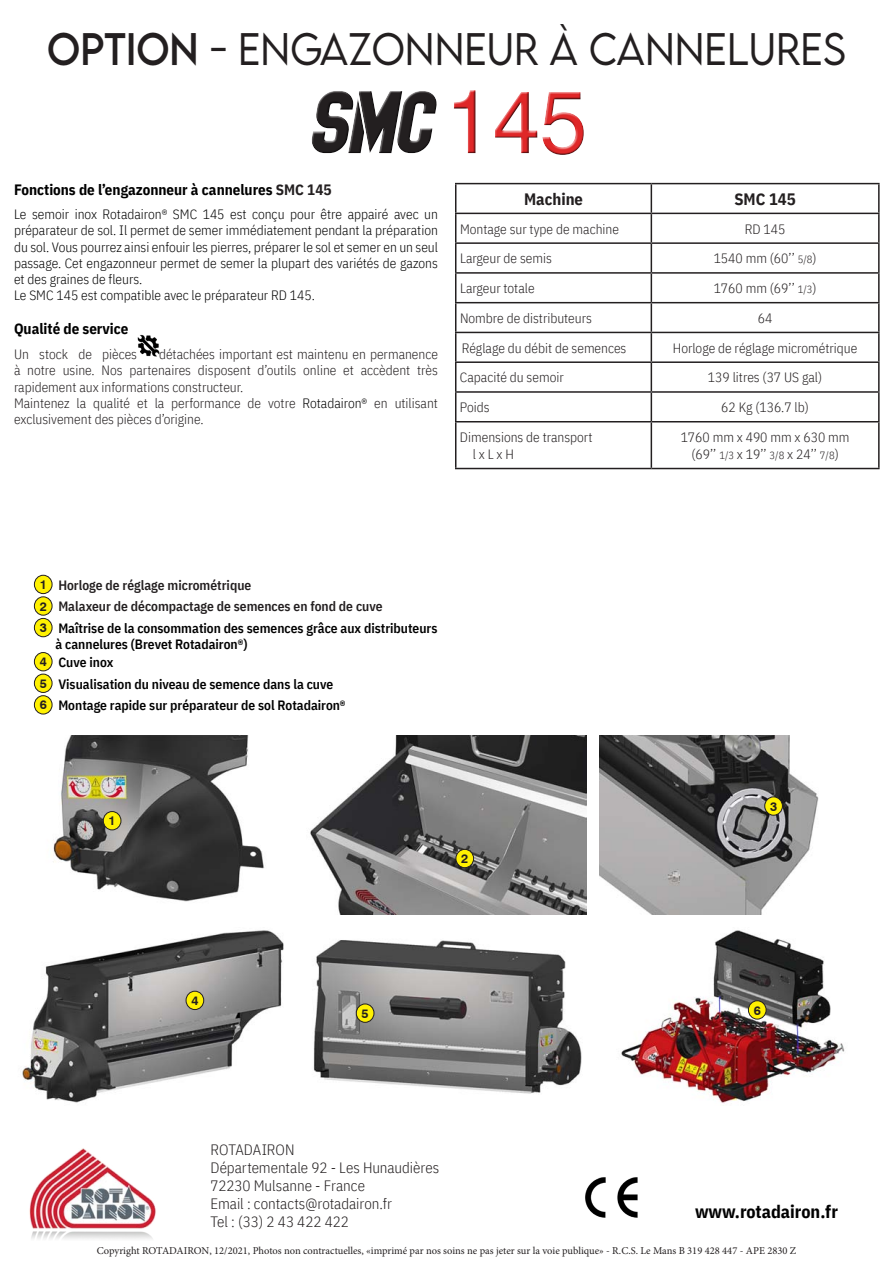
<style>
.page{position:relative;width:893px;height:1263px;background:#fff}
.page>*{position:absolute;margin:0;border:0;box-sizing:border-box;transform-origin:0 0}
.t1{font:90px "Swiss 721 BT";color:#df2728;scale:.95 1}
.t2{font:300 40.5px "LEMONMILK";color:#231f20;scale:.92 1}
.t3{font:700 18px "IBM Plex Sans Cond";color:#000}
.t4{font:700 16.5px "IBM Plex Sans Cond";color:#231f20}
.t5{font:300 15px/18px "IBM Plex Sans Cond";color:#231f20}
.t6{font:700 15px "IBM Plex Sans Cond";color:#000}
.t7{font:300 13.5px/16.2px "IBM Plex Sans Cond";color:#231f20}
.t8{font:300 13.5px/16.2px "IBM Plex Sans Cond";color:#000}
.t9{font:600 13.5px/21.6px "IBM Plex Sans Cond";color:#231f20}
.t10{font:600 13.5px/17.9px "IBM Plex Sans Cond";color:#000}
.t11{font:700 12.6px "Swiss 721 BT";color:#231f20}
.t12{font:10.5px "Minion Pro";color:#231f20}
.s1{font-weight:400}
.s2{color:#231f20}
.s3{color:#000}
.s4{font-size:10.5px}
.s5{font-family:"Swiss 721 BT";font-weight:700;font-size:12.6px}
.s6{font-family:"Swiss 721 BT";font-weight:700;font-size:12.6px;color:#231f20}
</style>
<div class="page">
<img style="left:585px;top:1177px;width:53px;height:41px">
<img style="left:29px;top:1148px;width:127px;height:91px">
<img style="left:621px;top:930px;width:224px;height:174px">
<img style="left:22px;top:930px;width:262px;height:173px">
<img style="left:600px;top:736px;width:219px;height:178px">
<img style="left:310px;top:736px;width:277px;height:178px">
<hr style="left:455px;top:183px;width:196px;height:1px;background:#231f20">
<hr style="left:651px;top:183px;width:229px;height:1px;background:#231f20">
<hr style="left:878px;top:184px;width:2px;height:29px;background:#231f20">
<hr style="left:455px;top:213px;width:196px;height:1px;background:#231f20">
<hr style="left:651px;top:213px;width:229px;height:1px;background:#231f20">
<hr style="left:878px;top:214px;width:2px;height:28px;background:#231f20">
<hr style="left:455px;top:242px;width:196px;height:2px;background:#231f20">
<hr style="left:651px;top:242px;width:229px;height:2px;background:#231f20">
<hr style="left:878px;top:244px;width:2px;height:28px;background:#231f20">
<hr style="left:455px;top:272px;width:196px;height:2px;background:#231f20">
<hr style="left:651px;top:272px;width:229px;height:2px;background:#231f20">
<hr style="left:878px;top:274px;width:2px;height:28px;background:#231f20">
<hr style="left:455px;top:302px;width:196px;height:1px;background:#231f20">
<hr style="left:651px;top:302px;width:229px;height:1px;background:#231f20">
<hr style="left:878px;top:303px;width:2px;height:29px;background:#231f20">
<hr style="left:455px;top:332px;width:196px;height:1px;background:#231f20">
<hr style="left:651px;top:332px;width:229px;height:1px;background:#231f20">
<hr style="left:878px;top:333px;width:2px;height:28px;background:#231f20">
<hr style="left:455px;top:361px;width:196px;height:2px;background:#231f20">
<hr style="left:651px;top:361px;width:229px;height:2px;background:#231f20">
<hr style="left:878px;top:363px;width:2px;height:28px;background:#231f20">
<hr style="left:455px;top:391px;width:196px;height:2px;background:#231f20">
<svg style="left:455px;top:184px;width:1px;height:237px"></svg>
<hr style="left:651px;top:391px;width:229px;height:2px;background:#231f20">
<svg style="left:651px;top:184px;width:1px;height:237px"></svg>
<hr style="left:878px;top:393px;width:2px;height:28px;background:#231f20">
<hr style="left:455px;top:421px;width:196px;height:1px;background:#231f20">
<hr style="left:455px;top:422px;width:1px;height:46px;background:#231f20">
<hr style="left:651px;top:421px;width:229px;height:1px;background:#231f20">
<hr style="left:651px;top:422px;width:1px;height:46px;background:#231f20">
<hr style="left:878px;top:422px;width:2px;height:46px;background:#231f20">
<hr style="left:455px;top:468px;width:196px;height:1px;background:#231f20">
<hr style="left:651px;top:468px;width:229px;height:1px;background:#231f20">
<img style="left:53px;top:736px;width:212px;height:166px">
<div style="left:103px;top:811px;width:18px;height:19px;background:#fff101;border-radius:50%"></div>
<div style="left:103px;top:811px;width:18px;height:19px;border:1px solid #231f20;border-radius:50%"></div>
<div style="left:456px;top:849px;width:18px;height:19px;background:#fff101;border-radius:50%"></div>
<div style="left:455px;top:849px;width:19px;height:19px;border:1px solid #231f20;border-radius:50%"></div>
<div style="left:765px;top:797px;width:17px;height:18px;background:#fff101;border-radius:50%"></div>
<div style="left:764px;top:796px;width:19px;height:20px;border:1px solid #231f20;border-radius:50%"></div>
<div style="left:186px;top:991px;width:18px;height:18px;background:#fff101;border-radius:50%"></div>
<div style="left:186px;top:991px;width:18px;height:19px;border:1px solid #231f20;border-radius:50%"></div>
<img style="left:137px;top:335px;width:22px;height:22px">
<div style="left:748px;top:1001px;width:18px;height:18px;background:#fff101;border-radius:50%"></div>
<div style="left:748px;top:1000px;width:18px;height:19px;border:1px solid #231f20;border-radius:50%"></div>
<div style="left:34px;top:575px;width:18px;height:19px;background:#fff101;border-radius:50%"></div>
<div style="left:34px;top:575px;width:18px;height:19px;border:1px solid #231f20;border-radius:50%"></div>
<div style="left:34px;top:597px;width:18px;height:18px;background:#fff101;border-radius:50%"></div>
<div style="left:34px;top:596px;width:18px;height:19px;border:1px solid #231f20;border-radius:50%"></div>
<div style="left:34px;top:618px;width:18px;height:19px;background:#fff101;border-radius:50%"></div>
<div style="left:34px;top:618px;width:18px;height:19px;border:1px solid #231f20;border-radius:50%"></div>
<div style="left:34px;top:652px;width:18px;height:19px;background:#fff101;border-radius:50%"></div>
<div style="left:34px;top:652px;width:18px;height:19px;border:1px solid #231f20;border-radius:50%"></div>
<div style="left:34px;top:674px;width:18px;height:18px;background:#fff101;border-radius:50%"></div>
<div style="left:34px;top:674px;width:18px;height:19px;border:1px solid #231f20;border-radius:50%"></div>
<div style="left:34px;top:696px;width:18px;height:18px;background:#fff101;border-radius:50%"></div>
<div style="left:34px;top:695px;width:18px;height:19px;border:1px solid #231f20;border-radius:50%"></div>
<img style="left:313px;top:940px;width:269px;height:154px">
<div style="left:356px;top:1004px;width:18px;height:18px;background:#fff101;border-radius:50%"></div>
<div style="left:356px;top:1003px;width:18px;height:20px;border:1px solid #231f20;border-radius:50%"></div>
<div style="left:311px;top:90px;width:128px;height:65px;background:#231f20;opacity:.75"></div>
<div style="left:452px;top:90px;width:135px;height:67px;background:#231f20;opacity:.75"></div>
<h2 class="t2" style="left:47px;top:23px;width:869px"><span class="s1">OPTiON</span> - ENGAZONNEUR À CANNELURES</h2>
<p class="t6" style="left:14px;top:177px;width:319px">Fonctions de l’engazonneur à cannelures <span class="s2">SMC 145</span></p>
<p class="t8" style="left:14px;top:205px;width:425px">Le semoir inox Rotadairon® SMC 145 est conçu pour être appairé avec un préparateur de sol. Il permet de semer immédiatement pendant la préparation du sol. Vous pourrez ainsi enfouir les pierres, préparer le sol et semer en un seul passage. Cet engazonneur permet de semer la plupart des variétés de gazons et des graines de fleurs.<br>Le SMC 145 est compatible avec le préparateur RD 145.</p>
<p class="t6" style="left:14px;top:317px;width:116px">Qualité de service</p>
<p class="t7" style="left:14px;top:345px;width:125px">Un stock de pièces</p>
<p class="t7" style="left:14px;top:345px;width:425px;text-indent:145px">détachées important est maintenu en permanence à notre usine. Nos partenaires disposent d’outils online et accèdent très rapidement aux informations constructeur.<br>Maintenez la qualité et la performance de votre <span class="s3">Rotadairon®</span> en utilisant exclusivement des pièces d’origine.</p>
<h1 class="t1" style="left:446px;top:66px;width:150px">145</h1>
<p class="t4" style="left:524px;top:186px;width:60px">Machine</p>
<p class="t4" style="left:734px;top:186px;width:63px">SMC 145</p>
<p class="t7" style="left:460px;top:219px;width:161px">Montage sur type de machine</p>
<p class="t7" style="left:745px;top:219px;width:42px">RD 145</p>
<p class="t7" style="left:460px;top:249px;width:93px">Largeur de semis</p>
<p class="t7" style="left:714px;top:249px;width:104px">1540 mm (60’’ <span class="s4">5/8</span>)</p>
<p class="t7" style="left:460px;top:279px;width:76px">Largeur totale</p>
<p class="t7" style="left:714px;top:279px;width:104px">1760 mm (69’’ <span class="s4">1/3</span>)</p>
<p class="t7" style="left:460px;top:309px;width:133px">Nombre de distributeurs</p>
<p class="t7" style="left:758px;top:309px;width:16px">64</p>
<p class="t7" style="left:462px;top:339px;width:166px">Réglage du débit de semences</p>
<p class="t7" style="left:673px;top:339px;width:186px">Horloge de réglage micrométrique</p>
<p class="t7" style="left:460px;top:368px;width:105px">Capacité du semoir</p>
<p class="t7" style="left:708px;top:368px;width:116px">139 litres (37 US gal)</p>
<p class="t7" style="left:460px;top:398px;width:31px">Poids</p>
<p class="t7" style="left:721px;top:398px;width:89px">62 Kg (136.7 lb)</p>
<p class="t7" style="left:473px;top:428px;width:121px;text-indent:-13px">Dimensions de transport l x L x H</p>
<p class="t7" style="left:681px;top:428px;width:170px;text-align:center">1760 mm x 490 mm x 630 mm (69’’ <span class="s4">1/3</span> x 19’’ <span class="s4">3/8</span> x 24’’ <span class="s4">7/8</span>)</p>
<p class="t9" style="left:40px;top:573px;width:399px"><span class="s5">1</span> Horloge de réglage micrométrique<br><span class="s5">2</span> Malaxeur de décompactage de semences en fond de cuve<br><span class="s5">3</span> <span class="s3">Maîtrise de la consommation des semences grâce aux distributeurs</span></p>
<p class="t10" style="left:40px;top:634px;width:209px;text-indent:16px">à cannelures (Brevet Rotadairon®)<br><span class="s6">4</span> Cuve inox</p>
<p class="t10" style="left:40px;top:672px;width:307px;line-height:21.6px"><span class="s6">5</span> Visualisation du niveau de semence dans la cuve<br><span class="s6">6</span> Montage rapide sur préparateur de sol Rotadairon®</p>
<p class="t11" style="left:109px;top:813px;width:9px">1</p>
<p class="t11" style="left:461px;top:851px;width:9px">2</p>
<p class="t11" style="left:770px;top:798px;width:9px">3</p>
<p class="t11" style="left:191px;top:993px;width:9px">4</p>
<p class="t11" style="left:362px;top:1005px;width:9px">5</p>
<p class="t11" style="left:754px;top:1002px;width:9px">6</p>
<p class="t5" style="left:210px;top:1139px;width:230px">ROTADAIRON<br>Départementale 92 - Les Hunaudières<br>72230 Mulsanne - France<br>Email : contacts@rotadairon.fr<br>Tel : (33) 2 43 422 422</p>
<p class="t12" style="left:97px;top:1244px;width:701px">Copyright ROTADAIRON, 12/2021, Photos non contractuelles, «imprimé par nos soins ne pas jeter sur la voie publique» - R.C.S. Le Mans B 319 428 447 - APE 2830 Z</p>
<h3 class="t3" style="left:695px;top:1197px;width:144px">www.rotadairon.fr</h3>
</div>
